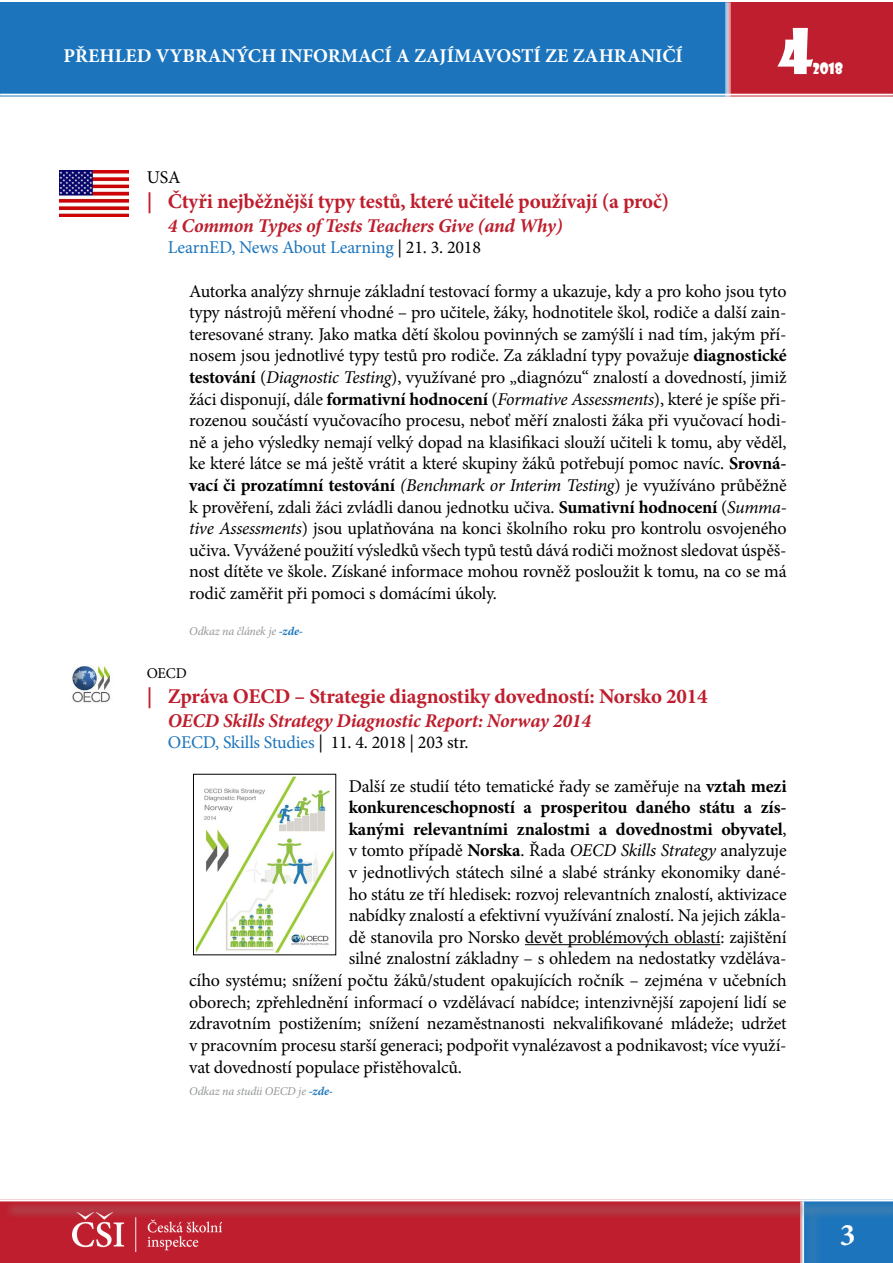
<style>
.page{position:relative;width:893px;height:1263px;background:#fff}
.page>*{position:absolute;margin:0;border:0;box-sizing:border-box;transform-origin:0 0}
.t1{font:61.5px "Showcard Gothic";color:#fff}
.t2{font:700 31.5px "Minion Pro";color:#fff}
.t3{font:700 21px "Minion Pro";letter-spacing:-.01em;color:#be1e2d}
.t4{font:italic 700 19.5px "Minion Pro";letter-spacing:-.01em;color:#be1e2d}
.t5{font:700 19.5px "Minion Pro";color:#fff}
.t6{font:18px/21.6px "Minion Pro";letter-spacing:-.01em;color:#000;text-align:justify}
.t7{font:700 18px "Minion Pro";letter-spacing:-.01em;color:#000}
.t8{font:18px "Minion Pro";letter-spacing:-.01em;color:#1c75bc}
.t9{font:15px "Showcard Gothic";color:#fff}
.t10{font:15px "Minion Pro";color:#000}
.t11{font:italic 12px "Minion Pro";letter-spacing:-.015em;color:#939598}
.s1{color:#000}
.s2{font-weight:700}
.s3{font-style:italic}
.s4{font-weight:700;color:#1c75bc}
.s5{font-weight:400}
</style>
<div class="page">
<div style="left:0;top:2px;width:728px;height:95px;background:#1c75bc"></div>
<div style="left:728px;top:2px;width:165px;height:95px;background:#be1e2d"></div>
<hr style="left:730px;top:2px;width:1px;height:95px;background:#fff">
<hr style="left:727px;top:2px;width:2px;height:95px;background:#fff">
<hr style="left:726px;top:2px;width:1px;height:95px;background:#fff">
<hr style="left:0;top:94px;width:893px;height:1px;background:#fff">
<hr style="left:0;top:96px;width:893px;height:1px;background:#fff">
<div style="left:0;top:1199px;width:802px;height:64px;background:#be1e2d"></div>
<div style="left:802px;top:1199px;width:91px;height:64px;background:#1c75bc"></div>
<img style="left:72px;top:1220px;width:149px;height:32px">
<div style="left:803px;top:1204px;width:19px;height:59px;background:#2577b9"></div>
<hr style="left:803px;top:1201px;width:1px;height:62px;background:#fff">
<hr style="left:802px;top:1201px;width:1px;height:62px;background:#fff">
<hr style="left:801px;top:1201px;width:1px;height:62px;background:#fff">
<div style="left:3px;top:1199px;width:890px;height:21px;background:#939598;opacity:.75"></div>
<hr style="left:0;top:1199px;width:893px;height:2px;background:#fff">
<hr style="left:525px;top:944px;width:195px;height:1px;background:#000">
<img style="left:60px;top:170px;width:69px;height:46px">
<img style="left:72px;top:666px;width:41px;height:37px">
<img style="left:195px;top:776px;width:139px;height:177px">
<p class="t5" style="left:64px;top:42px;width:621px">PŘEHLED VYBRANÝCH INFORMACÍ A ZAJÍMAVOSTÍ ZE ZAHRANIČÍ</p>
<h1 class="t1" style="left:778px;top:10px;width:36px">4</h1>
<p class="t9" style="left:813px;top:59px;width:32px">2018</p>
<p class="t6" style="left:147px;top:167px;width:35px">USA</p>
<p class="t3" style="left:147px;top:187px;width:524px">| Čtyři nejběžnější typy testů, které učitelé používají (a proč)</p>
<p class="t4" style="left:168px;top:212px;width:396px">4 Common Types of Tests Teachers Give (and Why)</p>
<p class="t8" style="left:168px;top:236px;width:315px">LearnED, News About Learning <span class="s1">| 21. 3. 2018</span></p>
<p class="t6" style="left:189px;top:280px;width:599px">Autorka analýzy shrnuje základní testovací formy a ukazuje, kdy a pro koho jsou tyto typy nástrojů měření vhodné – pro učitele, žáky, hodnotitele škol, rodiče a další zain&shy;teresované strany. Jako matka dětí školou povinných se zamýšlí i nad tím, jakým pří&shy;nosem jsou jednotlivé typy testů pro rodiče. Za základní typy považuje <span class="s2">diagnostické testování</span> (<span class="s3">Diagnostic Testing</span>), využívané pro „diagnózu“ znalostí a dovedností, jimiž žáci disponují, dále <span class="s2">formativní hodnocení</span> (<span class="s3">Formative Assessments</span>), které je spíše při&shy;rozenou součástí vyučovacího procesu, neboť měří znalosti žáka při vyučovací hodi&shy;ně a jeho výsledky nemají velký dopad na klasifikaci slouží učiteli k tomu, aby věděl, ke které látce se má ještě vrátit a které skupiny žáků potřebují pomoc navíc. <span class="s2">Srovná&shy;vací či prozatímní testování</span> <span class="s3">(Benchmark or Interim Testing</span>) je využíváno průběžně k prověření, zdali žáci zvládli danou jednotku učiva. <span class="s2">Sumativní hodnocení</span> (<span class="s3">Summa&shy;tive Assessments</span>) jsou uplatňována na konci školního roku pro kontrolu osvojeného učiva. Vyvážené použití výsledků všech typů testů dává rodiči možnost sledovat úspěš&shy;nost dítěte ve škole. Získané informace mohou rovněž posloužit k tomu, na co se má rodič zaměřit při pomoci s domácími úkoly.</p>
<p class="t11" style="left:189px;top:623px;width:115px">Odkaz na článek je <span class="s4">-zde-</span></p>
<p class="t10" style="left:147px;top:663px;width:42px">OECD</p>
<p class="t3" style="left:147px;top:682px;width:562px">| Zpráva OECD – Strategie diagnostiky dovedností: Norsko 2014</p>
<p class="t4" style="left:168px;top:707px;width:425px">OECD Skills Strategy Diagnostic Report: Norway 2014</p>
<p class="t8" style="left:168px;top:731px;width:302px">OECD, Skills Studies <span class="s1">| 11. 4. 2018 | 203 str.</span></p>
<p class="t6" style="left:349px;top:775px;width:439px">Další ze studií této tematické řady se zaměřuje na <span class="s2">vztah mezi</span></p>
<p class="t7" style="left:349px;top:795px;width:439px">konkurenceschopností a prosperitou daného státu a zís-</p>
<p class="t7" style="left:349px;top:816px;width:439px">kanými relevantními znalostmi a dovednostmi obyvatel<span class="s5">,</span></p>
<p class="t6" style="left:349px;top:840px;width:439px">v tomto případě <span class="s2">Norska</span>. Řada <span class="s3">OECD Skills Strategy</span> analyzuje</p>
<p class="t6" style="left:349px;top:862px;width:439px">v jednotlivých státech silné a slabé stránky ekonomiky dané-</p>
<p class="t6" style="left:349px;top:883px;width:439px">ho státu ze tří hledisek: rozvoj relevantních znalostí, aktivizace</p>
<p class="t6" style="left:349px;top:905px;width:439px">nabídky znalostí a efektivní využívání znalostí. Na jejich zákla-</p>
<p class="t6" style="left:349px;top:926px;width:439px">dě stanovila pro Norsko devět problémových oblastí: zajištění</p>
<p class="t6" style="left:349px;top:948px;width:439px">silné znalostní základny – s ohledem na nedostatky vzděláva-</p>
<p class="t6" style="left:189px;top:970px;width:599px">cího systému; snížení počtu žáků/student opakujících ročník – zejména v učebních</p>
<p class="t6" style="left:189px;top:991px;width:599px">oborech; zpřehlednění informací o vzdělávací nabídce; intenzivnější zapojení lidí se</p>
<p class="t6" style="left:189px;top:1013px;width:599px">zdravotním postižením; snížení nezaměstnanosti nekvalifikované mládeže; udržet</p>
<p class="t6" style="left:189px;top:1034px;width:599px">v pracovním procesu starší generaci; podpořit vynalézavost a podnikavost; více využí-</p>
<p class="t6" style="left:189px;top:1056px;width:274px">vat dovedností populace přistěhovalců.</p>
<p class="t11" style="left:189px;top:1083px;width:145px">Odkaz na studii OECD je <span class="s4">-zde-</span></p>
<h2 class="t2" style="left:840px;top:1213px;width:17px">3</h2>
</div>
